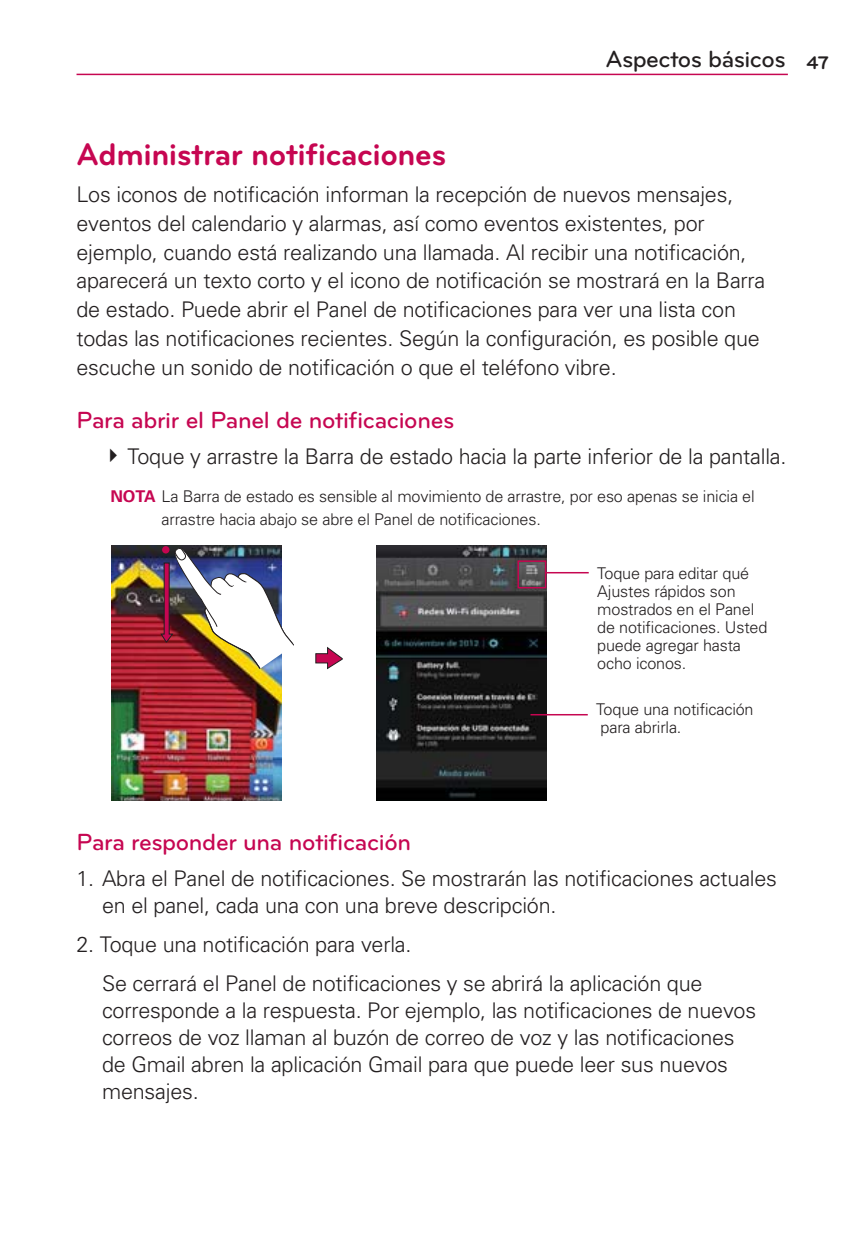
<style>
.page{position:relative;width:864px;height:1242px;background:#fff}
.page>*{position:absolute;margin:0;border:0;box-sizing:border-box;transform-origin:0 0}
.t1{font:700 32.4px "Bryant LG";letter-spacing:-.015em;color:#c60651}
.t2{font:500 24.3px "Bryant LG";letter-spacing:-.015em;color:#c60651}
.t3{font:500 24.3px "Bryant LG";letter-spacing:-.02em;color:#231f20}
.t4{font:300 21.6px/28.8px "Univers";letter-spacing:-.01em;color:#231f20}
.t5{font:300 16.2px/18px "Univers";letter-spacing:-.01em;color:#231f20}
.s1{font-weight:700;color:#c60651}
</style>
<div class="page">
<hr style="left:77px;top:74px;width:711px;height:1px;background:#c60651">
<img style="left:111px;top:546px;width:170px;height:255px">
<img style="left:376px;top:546px;width:171px;height:255px">
<img style="left:160px;top:547px;width:134px;height:122px">
<svg style="left:315px;top:647px;width:28px;height:23px"></svg>
<svg style="left:517px;top:560px;width:72px;height:29px"></svg>
<hr style="left:530px;top:714px;width:58px;height:1px;background:#c60651">
<p class="t3" style="left:606px;top:50px;width:225px">Aspectos básicos <sub>47</sub></p>
<h1 class="t1" style="left:77px;top:142px;width:371px">Administrar notificaciones</h1>
<p class="t4" style="left:77px;top:182px;width:690px">Los iconos de notificación informan la recepción de nuevos mensajes, eventos del calendario y alarmas, así como eventos existentes, por ejemplo, cuando está realizando una llamada. Al recibir una notificación, aparecerá un texto corto y el icono de notificación se mostrará en la Barra de estado. Puede abrir el Panel de notificaciones para ver una lista con todas las notificaciones recientes. Según la configuración, es posible que escuche un sonido de notificación o que el teléfono vibre.</p>
<p class="t2" style="left:77px;top:411px;width:379px">Para abrir el Panel de notificaciones</p>
<p class="t4" style="left:128px;top:444px;width:660px">Toque y arrastre la Barra de estado hacia la parte inferior de la pantalla.</p>
<p class="t5" style="left:162px;top:487px;width:595px;line-height:22.5px;text-indent:-51px"><span class="s1">NOTA</span> La Barra de estado es sensible al movimiento de arrastre, por eso apenas se inicia el arrastre hacia abajo se abre el Panel de notificaciones.</p>
<p class="t5" style="left:597px;top:566px;width:172px">Toque para editar qué<br>Ajustes rápidos son mostrados en el Panel de notificaciones. Usted puede agregar hasta ocho iconos.</p>
<p class="t5" style="left:596px;top:702px;width:159px">Toque una notificación para abrirla.</p>
<p class="t2" style="left:77px;top:833px;width:336px">Para responder una notificación</p>
<p class="t4" style="left:102px;top:867px;width:677px;line-height:27px;text-indent:-26px">1. Abra el Panel de notificaciones. Se mostrarán las notificaciones actuales en el panel, cada una con una breve descripción.</p>
<p class="t4" style="left:102px;top:926px;width:602px;line-height:39px;text-indent:-26px">2. Toque una notificación para verla.<br>Se cerrará el Panel de notificaciones y se abrirá la aplicación que</p>
<p class="t4" style="left:102px;top:998px;width:656px;line-height:27px">corresponde a la respuesta. Por ejemplo, las notificaciones de nuevos correos de voz llaman al buzón de correo de voz y las notificaciones de Gmail abren la aplicación Gmail para que puede leer sus nuevos mensajes.</p>
</div>
